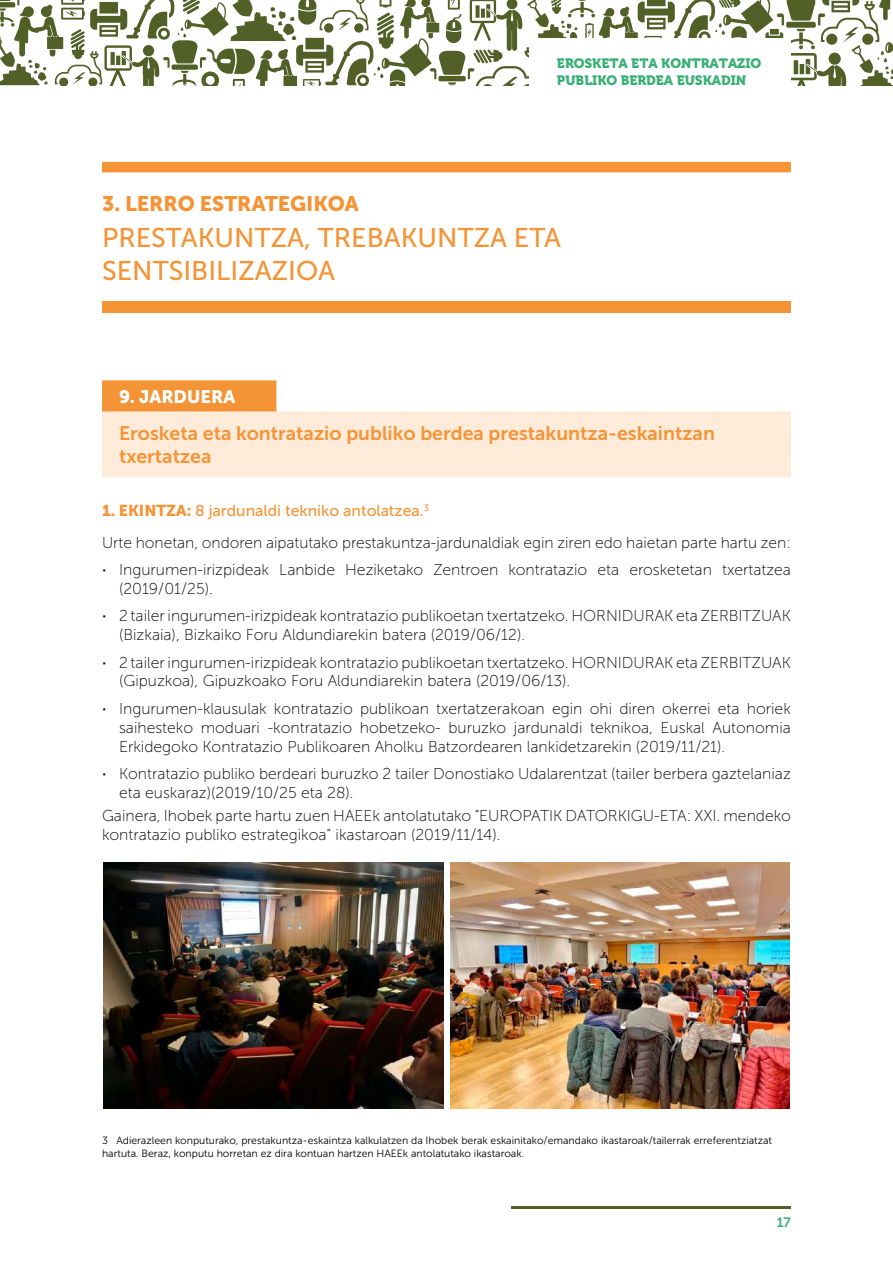
<style>
.page{position:relative;width:893px;height:1263px;background:#fff}
.page>*{position:absolute;margin:0;border:0;box-sizing:border-box;transform-origin:0 0}
.t1{font:27px/32.4px "Museo Sans 500";color:#f49436}
.t2{font:21px "Museo Sans 900";color:#f49436}
.t3{font:19.5px/23.4px "Museo Sans 700";color:#f49436}
.t4{font:18px "Museo Sans 900";color:#fff}
.t5{font:15.75px/27.5px "Museo Sans 100";color:#000}
.t6{font:15.75px "Museo Sans 500";color:#f49436}
.t7{font:13.5px/16.2px "Museo 900";color:#38af75}
.t8{font:13.5px "Museo Sans 700";color:#38af74}
.t9{font:10.5px/12.6px "Museo Sans 300";color:#000}
.s1{font-family:"Museo Sans 900"}
.s2{font-family:"Museo Sans 700"}
</style>
<div class="page">
<hr style="left:512px;top:1206px;width:279px;height:2px;background:#525f27">
<svg style="left:0;top:0;width:893px;height:85px"></svg>
<div style="left:529px;top:38px;width:262px;height:71px;background:#fff"></div>
<div style="left:102px;top:162px;width:689px;height:10px;background:#f49436"></div>
<div style="left:102px;top:301px;width:689px;height:12px;background:#f49436"></div>
<div style="left:102px;top:380px;width:174px;height:32px;background:#f49436"></div>
<div style="left:102px;top:411px;width:689px;height:45px;background:#feebd9"></div>
<div style="left:102px;top:435px;width:689px;height:42px;background:#feebd9"></div>
<img style="left:104px;top:862px;width:340px;height:247px">
<img style="left:450px;top:862px;width:339px;height:247px">
<p class="t7" style="left:557px;top:56px;width:206px">EROSKETA ETA KONTRATAZIO<br>PUBLIKO BERDEA EUSKADIN</p>
<h2 class="t2" style="left:102px;top:191px;width:258px">3. LERRO ESTRATEGIKOA</h2>
<h1 class="t1" style="left:102px;top:222px;width:461px">PRESTAKUNTZA, TREBAKUNTZA ETA<br>SENTSIBILIZAZIOA</h1>
<p class="t4" style="left:119px;top:387px;width:118px">9. JARDUERA</p>
<p class="t3" style="left:119px;top:421px;width:597px">Erosketa eta kontratazio publiko berdea prestakuntza-eskaintzan txertatzea</p>
<p class="t6" style="left:102px;top:502px;width:328px"><span class="s1">1. EKINTZA:</span> 8 jardunaldi tekniko antolatzea.<sup>3</sup></p>
<p class="t5" style="left:102px;top:529px;width:690px">Urte honetan, ondoren aipatutako prestakuntza-jardunaldiak egin ziren edo haietan parte hartu zen: <span class="s2">∙</span> Ingurumen-irizpideak Lanbide Heziketako Zentroen kontratazio eta erosketetan txertatzea</p>
<p class="t5" style="left:102px;top:575px;width:690px;text-indent:17px">(2019/01/25).<br><span class="s2">∙</span> 2 tailer ingurumen-irizpideak kontratazio publikoetan txertatzeko. HORNIDURAK eta ZERBITZUAK</p>
<p class="t5" style="left:102px;top:621px;width:690px;text-indent:17px">(Bizkaia), Bizkaiko Foru Aldundiarekin batera (2019/06/12).<br><span class="s2">∙</span> 2 tailer ingurumen-irizpideak kontratazio publikoetan txertatzeko. HORNIDURAK eta ZERBITZUAK</p>
<p class="t5" style="left:102px;top:667px;width:690px;text-indent:17px">(Gipuzkoa), Gipuzkoako Foru Aldundiarekin batera (2019/06/13).<br><span class="s2">∙</span> Ingurumen-klausulak kontratazio publikoan txertatzerakoan egin ohi diren okerrei eta horiek</p>
<p class="t5" style="left:119px;top:718px;width:673px;line-height:18.9px">saihesteko moduari -kontratazio hobetzeko- buruzko jardunaldi teknikoa, Euskal Autonomia<br>Erkidegoko Kontratazio Publikoaren Aholku Batzordearen lankidetzarekin (2019/11/21).</p>
<p class="t5" style="left:119px;top:764px;width:673px;line-height:18.9px;text-indent:-17px"><span class="s2">∙</span> Kontratazio publiko berdeari buruzko 2 tailer Donostiako Udalarentzat (tailer berbera gaztelaniaz eta euskaraz)(2019/10/25 eta 28).</p>
<p class="t5" style="left:102px;top:806px;width:690px;line-height:18.9px">Gainera, Ihobek parte hartu zuen HAEEk antolatutako “EUROPATIK DATORKIGU-ETA: XXI. mendeko kontratazio publiko estrategikoa” ikastaroan (2019/11/14).</p>
<p class="t9" style="left:102px;top:1134px;width:671px">3 Adierazleen konputurako, prestakuntza-eskaintza kalkulatzen da Ihobek berak eskainitako/emandako ikastaroak/tailerrak erreferentziatzat hartuta. Beraz, konputu horretan ez dira kontuan hartzen HAEEk antolatutako ikastaroak.</p>
<p class="t8" style="left:777px;top:1215px;width:16px">17</p>
</div>
